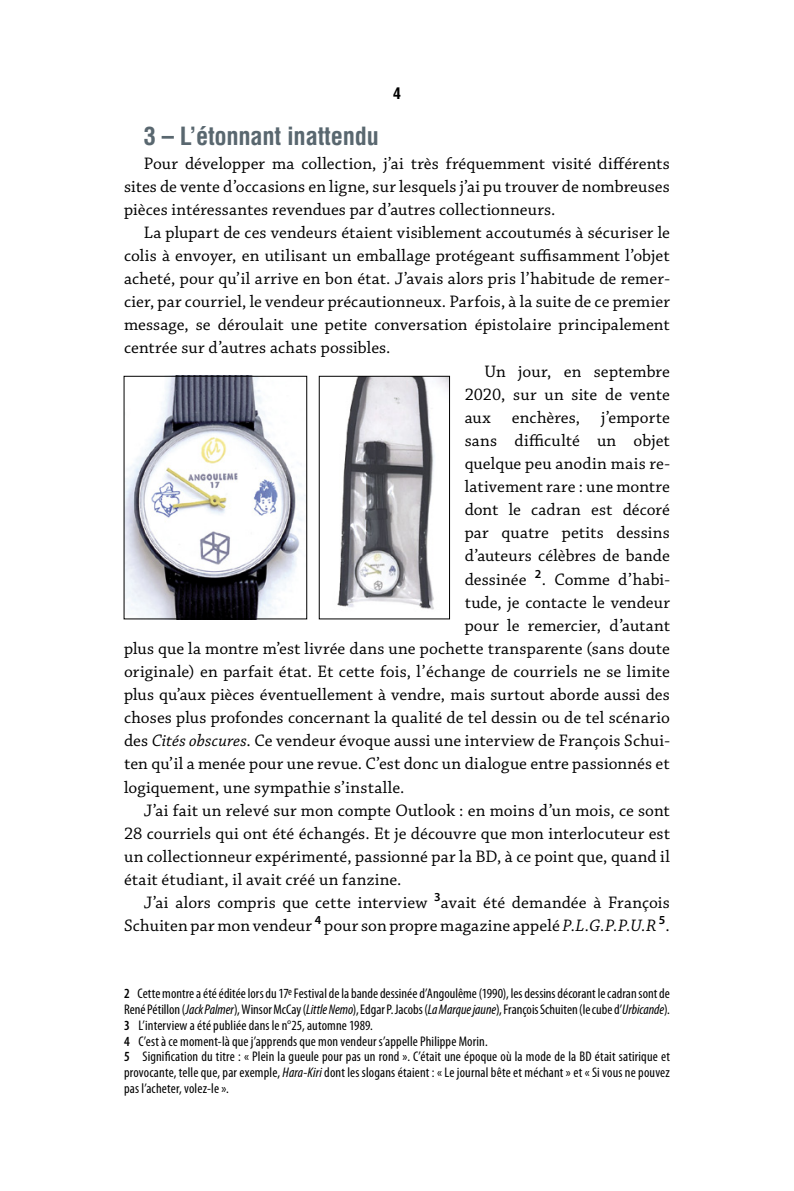
<style>
.page{position:relative;width:794px;height:1191px;background:#fff}
.page>*{position:absolute;margin:0;border:0;box-sizing:border-box;transform-origin:0 0}
.t1{font:700 condensed 24.5px "Helvetica";letter-spacing:-.01em;color:#59676f}
.t2{font:17.5px/23.1px "Chaparral Pro";letter-spacing:.005em;color:#000;text-align:justify}
.t3{font:700 condensed 15.75px "Helvetica";color:#000}
.t4{font:condensed 14px/15.8px "Myriad Pro";letter-spacing:.01em;color:#000}
.s1{font-style:italic}
.s2{font-weight:600}
</style>
<div class="page">
<img style="left:124px;top:375px;width:183px;height:242px">
<div style="left:124px;top:376px;width:183px;height:243px;border:1px solid #000"></div>
<img style="left:337px;top:378px;width:111px;height:232px">
<div style="left:319px;top:376px;width:131px;height:243px;border:1px solid #000"></div>
<p class="t3" style="left:393px;top:84px;width:9px">4</p>
<h1 class="t1" style="left:144px;top:121px;width:237px">3 – L’étonnant inattendu</h1>
<p class="t2" style="left:124px;top:152px;width:547px;text-indent:20px">Pour développer ma collection, j’ai très fréquemment visité différents sites de vente d’occasions en ligne, sur lesquels j’ai pu trouver de nombreuses pièces intéressantes revendues par d’autres collectionneurs.</p>
<p class="t2" style="left:144px;top:221px;width:527px">La plupart de ces vendeurs étaient visiblement accoutumés à sécuriser le</p>
<p class="t2" style="left:124px;top:245px;width:547px">colis à envoyer, en utilisant un emballage protégeant suffisamment l’objet</p>
<p class="t2" style="left:124px;top:268px;width:547px">acheté, pour qu’il arrive en bon état. J’avais alors pris l’habitude de remer-</p>
<p class="t2" style="left:124px;top:291px;width:547px">cier, par courriel, le vendeur précautionneux. Parfois, à la suite de ce premier</p>
<p class="t2" style="left:124px;top:314px;width:547px">message, se déroulait une petite conversation épistolaire principalement</p>
<p class="t2" style="left:124px;top:337px;width:268px">centrée sur d’autres achats possibles.</p>
<p class="t2" style="left:484px;top:360px;width:187px">Un jour, en septembre</p>
<p class="t2" style="left:465px;top:383px;width:207px">2020, sur un site de vente</p>
<p class="t2" style="left:465px;top:406px;width:207px">aux enchères, j’emporte</p>
<p class="t2" style="left:465px;top:429px;width:207px">sans difficulté un objet</p>
<p class="t2" style="left:465px;top:452px;width:207px">quelque peu anodin mais re-</p>
<p class="t2" style="left:465px;top:476px;width:207px">lativement rare : une montre</p>
<p class="t2" style="left:465px;top:499px;width:207px">dont le cadran est décoré</p>
<p class="t2" style="left:465px;top:522px;width:207px">par quatre petits dessins</p>
<p class="t2" style="left:465px;top:545px;width:207px">d’auteurs célèbres de bande</p>
<p class="t2" style="left:465px;top:568px;width:207px">dessinée <sup>2</sup>. Comme d’habi-</p>
<p class="t2" style="left:465px;top:591px;width:207px">tude, je contacte le vendeur</p>
<p class="t2" style="left:465px;top:614px;width:207px">pour le remercier, d’autant</p>
<p class="t2" style="left:124px;top:637px;width:547px">plus que la montre m’est livrée dans une pochette transparente (sans doute</p>
<p class="t2" style="left:124px;top:660px;width:547px">originale) en parfait état. Et cette fois, l’échange de courriels ne se limite</p>
<p class="t2" style="left:124px;top:683px;width:547px">plus qu’aux pièces éventuellement à vendre, mais surtout aborde aussi des</p>
<p class="t2" style="left:124px;top:707px;width:547px">choses plus profondes concernant la qualité de tel dessin ou de tel scénario</p>
<p class="t2" style="left:124px;top:730px;width:547px">des <span class="s1">Cités obscures</span>. Ce vendeur évoque aussi une interview de François Schui-</p>
<p class="t2" style="left:124px;top:753px;width:547px">ten qu’il a menée pour une revue. C’est donc un dialogue entre passionnés et</p>
<p class="t2" style="left:124px;top:776px;width:282px">logiquement, une sympathie s’installe.</p>
<p class="t2" style="left:144px;top:799px;width:527px">J’ai fait un relevé sur mon compte Outlook : en moins d’un mois, ce sont</p>
<p class="t2" style="left:124px;top:822px;width:547px">28 courriels qui ont été échangés. Et je découvre que mon interlocuteur est</p>
<p class="t2" style="left:124px;top:845px;width:547px">un collectionneur expérimenté, passionné par la BD, à ce point que, quand il</p>
<p class="t2" style="left:124px;top:868px;width:279px">était étudiant, il avait créé un fanzine.</p>
<p class="t2" style="left:144px;top:891px;width:527px">J’ai alors compris que cette interview <sup>3</sup>avait été demandée à François</p>
<p class="t2" style="left:124px;top:914px;width:547px">Schuiten par mon vendeur <sup>4</sup> pour son propre magazine appelé <span class="s1">P.L.G.P.P.U.R</span> <sup>5</sup>.</p>
<p class="t4" style="left:124px;top:985px;width:547px"><span class="s2">2</span> Cette montre a été éditée lors du 17<sup>e</sup> Festival de la bande dessinée d’Angoulême (1990), les dessins décorant le cadran sont de René Pétillon (<span class="s1">Jack Palmer</span>), Winsor McCay (<span class="s1">Little Nemo</span>), Edgar P. Jacobs (<span class="s1">La Marque jaune</span>), François Schuiten (le cube d’<span class="s1">Urbicande</span>).<br><span class="s2">3</span> L’interview a été publiée dans le n°25, automne 1989.<br><span class="s2">4</span> C’est à ce moment-là que j’apprends que mon vendeur s’appelle Philippe Morin.<br><span class="s2">5</span> Signification du titre : « Plein la gueule pour pas un rond ». C’était une époque où la mode de la BD était satirique et provocante, telle que, par exemple, <span class="s1">Hara-Kiri</span> dont les slogans étaient : « Le journal bête et méchant » et « Si vous ne pouvez pas l’acheter, volez-le ».</p>
</div>
